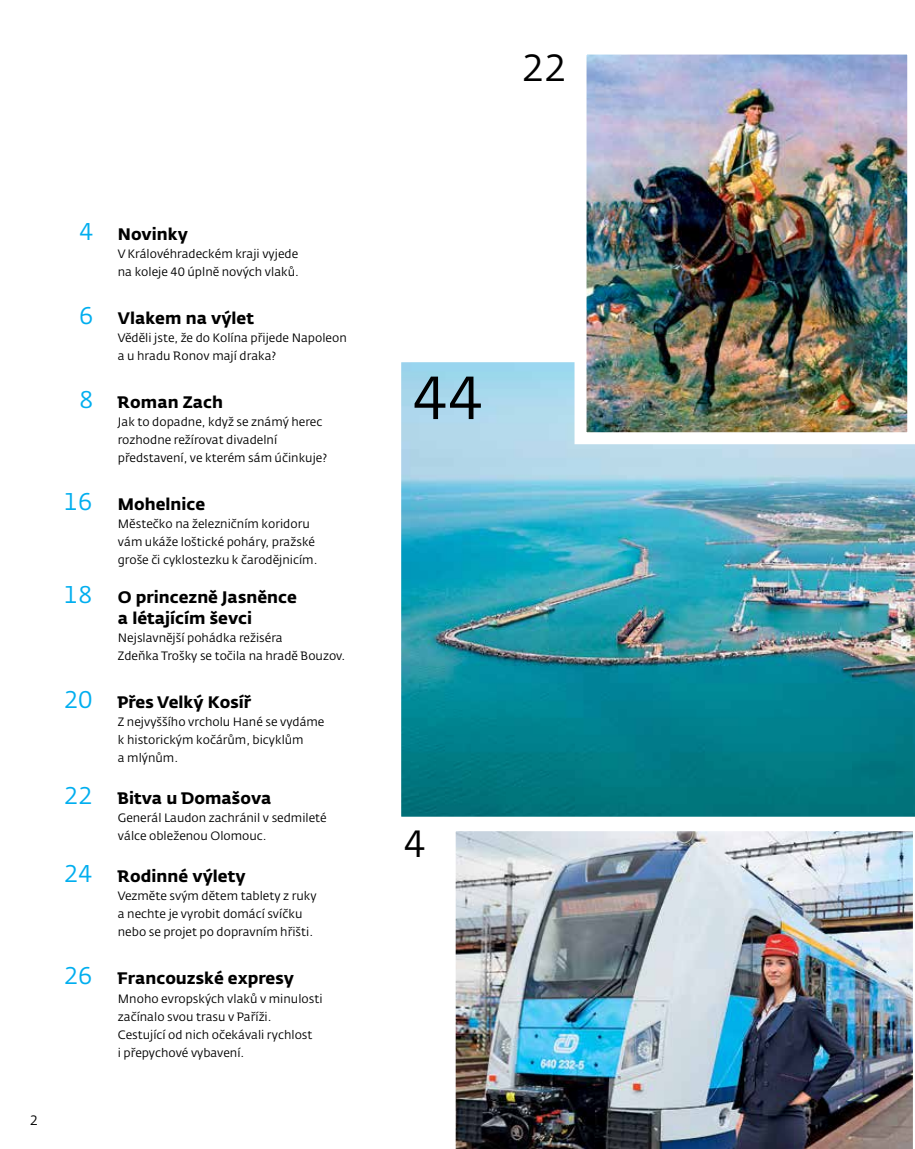
<style>
.page{position:relative;width:915px;height:1149px;background:#fff}
.page>*{position:absolute;margin:0;border:0;box-sizing:border-box;transform-origin:0 0}
.t1{font:60px "CD Fedra";color:#000}
.t2{font:37.5px "CD Fedra";color:#000}
.t3{font:700 16.5px/21px "CD Fedra";color:#000;text-align:center}
.t4{font:13.5px "CD Fedra";color:#000}
.t5{font:12px/18px "CD Fedra";color:#000}
.s1{font-weight:400;font-size:24px;color:#00aeef}
</style>
<div class="page">
<img style="left:401px;top:362px;width:513px;height:455px">
<img style="left:455px;top:831px;width:458px;height:317px">
<img style="left:574px;top:54px;width:340px;height:390px">
<p class="t4" style="left:30px;top:1111px;width:10px">2</p>
<p class="t3" style="left:79px;top:223px;width:110px"><span class="s1">4</span> Novinky</p>
<p class="t5" style="left:118px;top:245px;width:182px">V Královéhradeckém kraji vyjede na koleje 40 úplně nových vlaků.</p>
<p class="t3" style="left:79px;top:307px;width:176px"><span class="s1">6</span> Vlakem na výlet</p>
<p class="t5" style="left:118px;top:329px;width:230px">Věděli jste, že do Kolína přijede Napoleon a u hradu Ronov mají draka?</p>
<p class="t3" style="left:79px;top:391px;width:145px"><span class="s1">8</span> Roman Zach</p>
<p class="t5" style="left:118px;top:413px;width:211px">Jak to dopadne, když se známý herec rozhodne režírovat divadelní představení, ve kterém sám účinkuje?</p>
<p class="t3" style="left:64px;top:493px;width:143px"><span class="s1">16</span> Mohelnice</p>
<p class="t5" style="left:118px;top:515px;width:201px">Městečko na železničním koridoru vám ukáže loštické poháry, pražské groše či cyklostezku k čarodějnicím.</p>
<p class="t3" style="left:64px;top:586px;width:234px"><span class="s1">18</span> O princezně Jasněnce a létajícím ševci</p>
<p class="t5" style="left:118px;top:629px;width:229px">Nejslavnější pohádka režiséra<br>Zdeňka Trošky se točila na hradě Bouzov.</p>
<p class="t3" style="left:64px;top:691px;width:189px"><span class="s1">20</span> Přes Velký Kosíř</p>
<p class="t5" style="left:118px;top:713px;width:208px">Z nejvyššího vrcholu Hané se vydáme k historickým kočárům, bicyklům<br>a mlýnům.</p>
<p class="t3" style="left:64px;top:787px;width:209px"><span class="s1">22</span> Bitva u Domašova</p>
<p class="t5" style="left:118px;top:809px;width:210px">Generál Laudon zachránil v sedmileté válce obleženou Olomouc.</p>
<p class="t3" style="left:64px;top:865px;width:183px"><span class="s1">24</span> Rodinné výlety</p>
<p class="t5" style="left:118px;top:887px;width:200px">Vezměte svým dětem tablety z ruky a nechte je vyrobit domácí svíčku nebo se projet po dopravním hřišti.</p>
<p class="t3" style="left:64px;top:967px;width:232px"><span class="s1">26</span> Francouzské expresy</p>
<p class="t5" style="left:118px;top:989px;width:206px">Mnoho evropských vlaků v minulosti začínalo svou trasu v Paříži.<br>Cestující od nich očekávali rychlost<br>i přepychové vybavení.</p>
<p class="t2" style="left:521px;top:46px;width:46px">22</p>
<p class="t1" style="left:412px;top:363px;width:73px">44</p>
<p class="t2" style="left:403px;top:822px;width:24px">4</p>
</div>
